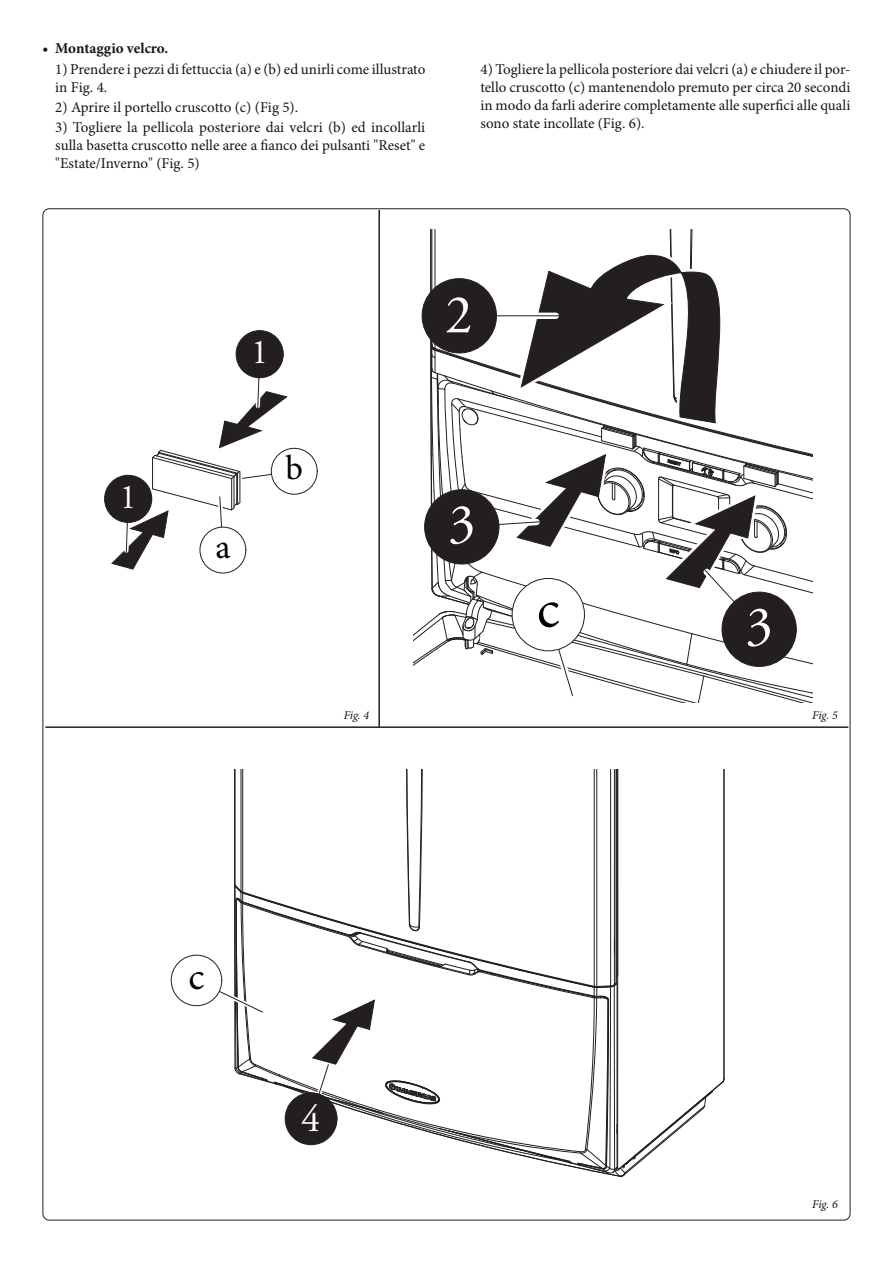
<style>
.page{position:relative;width:893px;height:1263px;background:#fff}
.page>*{position:absolute;margin:0;border:0;box-sizing:border-box;transform-origin:0 0}
.t1{font:54.6px "Adobe Garamond Pro";color:#fff}
.t2{font:54.45px "Minion Pro";color:#000}
.t3{font:38.1px "Minion Pro";color:#000}
.t4{font:38.1px "Adobe Garamond Pro";color:#fff}
.t5{font:34.65px "Adobe Garamond Pro";color:#fff}
.t6{font:34.5px "Minion Pro";color:#000}
.t7{font:15px/18px "Minion Pro";color:#181512;text-align:justify}
.t8{font:700 15px "Minion Pro";color:#181512}
.t9{font:italic 12px "Minion Pro";letter-spacing:-.01em;color:#181512}
</style>
<div class="page">
<hr style="left:378px;top:210px;width:2px;height:517px;background:#231f20">
<hr style="left:45px;top:726px;width:803px;height:2px;background:#231f20">
<hr style="left:236px;top:474px;width:1px;height:30px;background:#231f20">
<hr style="left:237px;top:473px;width:1px;height:32px;background:#231f20">
<hr style="left:240px;top:471px;width:1px;height:31px;background:#231f20">
<hr style="left:234px;top:476px;width:1px;height:32px;background:#231f20">
<hr style="left:231px;top:479px;width:1px;height:31px;background:#231f20">
<hr style="left:152px;top:458px;width:1px;height:31px;background:#231f20">
<svg style="left:200px;top:527px;width:46px;height:46px"></svg>
<svg style="left:104px;top:488px;width:137px;height:86px"></svg>
<div style="left:105px;top:475px;width:47px;height:47px;background:#231f20;border:1px solid #231f20;border-radius:50%"></div>
<div style="left:236px;top:331px;width:47px;height:47px;background:#231f20;border:1px solid #231f20;border-radius:50%"></div>
<svg style="left:152px;top:353px;width:144px;height:129px"></svg>
<div style="left:271px;top:448px;width:46px;height:46px;background:#fff;border:1px solid #231f20;border-radius:50%"></div>
<svg style="left:414px;top:230px;width:398px;height:473px"></svg>
<div style="left:722px;top:592px;width:74px;height:74px;background:#231f20;border:1px solid #231f20;border-radius:50%"></div>
<div style="left:171px;top:955px;width:51px;height:51px;background:#fff;border:1px solid #231f20;border-radius:50%"></div>
<svg style="left:196px;top:770px;width:529px;height:407px"></svg>
<p class="t8" style="left:43px;top:38px;width:127px">• Montaggio velcro.</p>
<p class="t7" style="left:55px;top:60px;width:372px">1) Prendere i pezzi di fettuccia (a) e (b) ed unirli come illustrato in Fig. 4.</p>
<p class="t7" style="left:55px;top:98px;width:244px">2) Aprire il portello cruscotto (c) (Fig 5).</p>
<p class="t7" style="left:55px;top:118px;width:371px">3) Togliere la pellicola posteriore dai velcri (b) ed incollarli sulla basetta cruscotto nelle aree a fianco dei pulsanti "Reset" e "Estate/Inverno" (Fig. 5)</p>
<p class="t7" style="left:480px;top:60px;width:371px">4) Togliere la pellicola posteriore dai velcri (a) e chiudere il por&shy;tello cruscotto (c) mantenendolo premuto per circa 20 secondi in modo da farli aderire completamente alle superfici alle quali sono state incollate (Fig. 6).</p>
<h3 class="t5" style="left:120px;top:476px;width:19px">1</h3>
<h3 class="t5" style="left:251px;top:331px;width:19px">1</h3>
<h3 class="t6" style="left:215px;top:524px;width:17px">a</h3>
<h3 class="t6" style="left:285px;top:445px;width:19px">b</h3>
<p class="t9" style="left:344px;top:707px;width:27px">Fig. 4</p>
<h1 class="t1" style="left:445px;top:282px;width:29px">2</h1>
<h1 class="t1" style="left:448px;top:491px;width:29px">3</h1>
<h2 class="t2" style="left:537px;top:573px;width:25px">c</h2>
<h1 class="t1" style="left:745px;top:593px;width:29px">3</h1>
<p class="t9" style="left:812px;top:707px;width:27px">Fig. 5</p>
<h3 class="t3" style="left:188px;top:951px;width:18px">c</h3>
<h3 class="t4" style="left:301px;top:1096px;width:21px">4</h3>
<p class="t9" style="left:812px;top:1196px;width:27px">Fig. 6</p>
</div>
